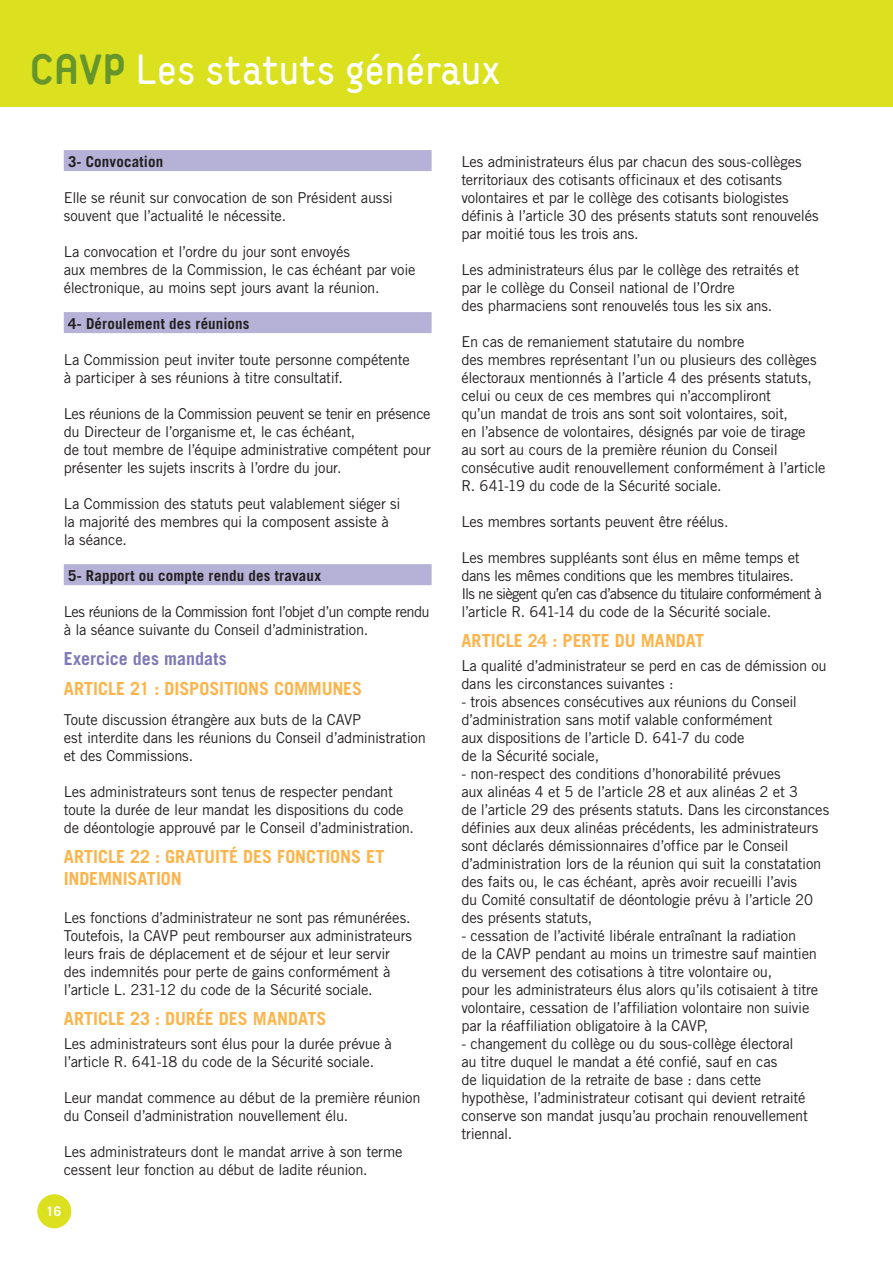
<style>
.page{position:relative;width:893px;height:1263px;background:#fff}
.page>*{position:absolute;margin:0;border:0;box-sizing:border-box;transform-origin:0 0}
.t1{font:45px "Extreme Sans";color:#fff}
.t2{font:700 18px/21.6px "Trade Gothic LT Std";letter-spacing:-.005em;color:#fcb54c}
.Surtitre_violet{font:700 18px "Trade Gothic LT Std";color:#7d78b8}
.Texte_courant{font:15px/18px "Trade Gothic LT Std";letter-spacing:-.015em;color:#231f20}
.Texte_courant-2{font:15px/18px "Trade Gothic LT Std";letter-spacing:-.035em;color:#231f20}
.Titre_noir_cartouche_violet{font:700 15px "Trade Gothic LT Std";letter-spacing:.01em;color:#231f20}
.t3{font:700 13.5px "Trade Gothic LT Std";color:#fff}
.s1{font-weight:800;color:#66952c}
</style>
<div class="page">
<div style="left:0;top:0;width:893px;height:106px;background:#dbe11e"></div>
<div style="left:37px;top:1194px;width:34px;height:34px;background:#dbe11e;border-radius:50%"></div>
<div style="left:64px;top:150px;width:368px;height:21px;background:#b5b1d7"></div>
<div style="left:64px;top:312px;width:368px;height:21px;background:#b5b1d7"></div>
<div style="left:64px;top:564px;width:368px;height:21px;background:#b5b1d7"></div>
<p class="t1" style="left:30px;top:44px;width:472px"><span class="s1">CAVP</span> Les statuts généraux</p>
<p class="Titre_noir_cartouche_violet" style="left:68px;top:152px;width:97px">3- Convocation</p>
<p class="Texte_courant" style="left:64px;top:188px;width:331px">Elle se réunit sur convocation de son Président aussi souvent que l’actualité le nécessite.</p>
<p class="Texte_courant" style="left:64px;top:242px;width:353px">La convocation et l’ordre du jour sont envoyés<br>aux membres de la Commission, le cas échéant par voie électronique, au moins sept jours avant la réunion.</p>
<p class="Titre_noir_cartouche_violet" style="left:68px;top:314px;width:183px">4- Déroulement des réunions</p>
<p class="Texte_courant" style="left:64px;top:350px;width:347px">La Commission peut inviter toute personne compétente à participer à ses réunions à titre consultatif.</p>
<p class="Texte_courant" style="left:64px;top:404px;width:369px">Les réunions de la Commission peuvent se tenir en présence du Directeur de l’organisme et, le cas échéant,<br>de tout membre de l’équipe administrative compétent pour présenter les sujets inscrits à l’ordre du jour.</p>
<p class="Texte_courant" style="left:64px;top:494px;width:338px">La Commission des statuts peut valablement siéger si la majorité des membres qui la composent assiste à la séance.</p>
<p class="Titre_noir_cartouche_violet" style="left:68px;top:566px;width:255px">5- Rapport ou compte rendu des travaux</p>
<p class="Texte_courant-2" style="left:64px;top:602px;width:368px">Les réunions de la Commission font l’objet d’un compte rendu à la séance suivante du Conseil d’administration.</p>
<p class="Surtitre_violet" style="left:64px;top:647px;width:165px">Exercice des mandats</p>
<p class="t2" style="left:64px;top:678px;width:300px">ARTICLE 21 : DISPOSITIONS COMMUNES</p>
<p class="Texte_courant" style="left:64px;top:710px;width:364px">Toute discussion étrangère aux buts de la CAVP<br>est interdite dans les réunions du Conseil d’administration et des Commissions.</p>
<p class="Texte_courant" style="left:64px;top:782px;width:352px">Les administrateurs sont tenus de respecter pendant toute la durée de leur mandat les dispositions du code de déontologie approuvé par le Conseil d’administration.</p>
<p class="t2" style="left:64px;top:845px;width:322px">ARTICLE 22 : GRATUITÉ DES FONCTIONS ET<br>INDEMNISATION</p>
<p class="Texte_courant" style="left:64px;top:908px;width:350px">Les fonctions d’administrateur ne sont pas rémunérées.<br>Toutefois, la CAVP peut rembourser aux administrateurs leurs frais de déplacement et de séjour et leur servir des indemnités pour perte de gains conformément à l’article L. 231-12 du code de la Sécurité sociale.</p>
<p class="t2" style="left:64px;top:1007px;width:264px">ARTICLE 23 : DURÉE DES MANDATS</p>
<p class="Texte_courant" style="left:64px;top:1034px;width:330px">Les administrateurs sont élus pour la durée prévue à l’article R. 641-18 du code de la Sécurité sociale.</p>
<p class="Texte_courant" style="left:64px;top:1088px;width:358px">Leur mandat commence au début de la première réunion du Conseil d’administration nouvellement élu.</p>
<p class="Texte_courant" style="left:64px;top:1142px;width:340px">Les administrateurs dont le mandat arrive à son terme cessent leur fonction au début de ladite réunion.</p>
<p class="t3" style="left:46px;top:1203px;width:17px">16</p>
<p class="Texte_courant" style="left:461px;top:152px;width:359px">Les administrateurs élus par chacun des sous-collèges territoriaux des cotisants officinaux et des cotisants volontaires et par le collège des cotisants biologistes définis à l’article 30 des présents statuts sont renouvelés par moitié tous les trois ans.</p>
<p class="Texte_courant" style="left:461px;top:260px;width:339px">Les administrateurs élus par le collège des retraités et par le collège du Conseil national de l’Ordre<br>des pharmaciens sont renouvelés tous les six ans.</p>
<p class="Texte_courant" style="left:461px;top:332px;width:366px">En cas de remaniement statutaire du nombre<br>des membres représentant l’un ou plusieurs des collèges électoraux mentionnés à l’article 4 des présents statuts, celui ou ceux de ces membres qui n’accompliront<br>qu’un mandat de trois ans sont soit volontaires, soit,<br>en l’absence de volontaires, désignés par voie de tirage<br>au sort au cours de la première réunion du Conseil consécutive audit renouvellement conformément à l’article R. 641-19 du code de la Sécurité sociale.</p>
<p class="Texte_courant" style="left:461px;top:512px;width:269px">Les membres sortants peuvent être réélus.</p>
<p class="Texte_courant" style="left:461px;top:548px;width:362px">Les membres suppléants sont élus en même temps et dans les mêmes conditions que les membres titulaires.<br>Ils ne siègent qu’en cas d’absence du titulaire conformément à l’article R. 641-14 du code de la Sécurité sociale.</p>
<p class="t2" style="left:461px;top:629px;width:244px">ARTICLE 24 : PERTE DU MANDAT</p>
<p class="Texte_courant" style="left:461px;top:656px;width:367px">La qualité d’administrateur se perd en cas de démission ou dans les circonstances suivantes :</p>
<p class="Texte_courant" style="left:461px;top:692px;width:337px">- trois absences consécutives aux réunions du Conseil d’administration sans motif valable conformément aux dispositions de l’article D. 641-7 du code<br>de la Sécurité sociale,</p>
<p class="Texte_courant" style="left:461px;top:764px;width:369px">- non-respect des conditions d’honorabilité prévues<br>aux alinéas 4 et 5 de l’article 28 et aux alinéas 2 et 3<br>de l’article 29 des présents statuts. Dans les circonstances définies aux deux alinéas précédents, les administrateurs sont déclarés démissionnaires d’office par le Conseil d’administration lors de la réunion qui suit la constatation des faits ou, le cas échéant, après avoir recueilli l’avis<br>du Comité consultatif de déontologie prévu à l’article 20 des présents statuts,</p>
<p class="Texte_courant" style="left:461px;top:926px;width:358px">- cessation de l’activité libérale entraînant la radiation<br>de la CAVP pendant au moins un trimestre sauf maintien du versement des cotisations à titre volontaire ou,<br>pour les administrateurs élus alors qu’ils cotisaient à titre volontaire, cessation de l’affiliation volontaire non suivie par la réaffiliation obligatoire à la CAVP,</p>
<p class="Texte_courant" style="left:461px;top:1034px;width:348px">- changement du collège ou du sous-collège électoral au titre duquel le mandat a été confié, sauf en cas<br>de liquidation de la retraite de base : dans cette hypothèse, l’administrateur cotisant qui devient retraité conserve son mandat jusqu’au prochain renouvellement triennal.</p>
</div>
